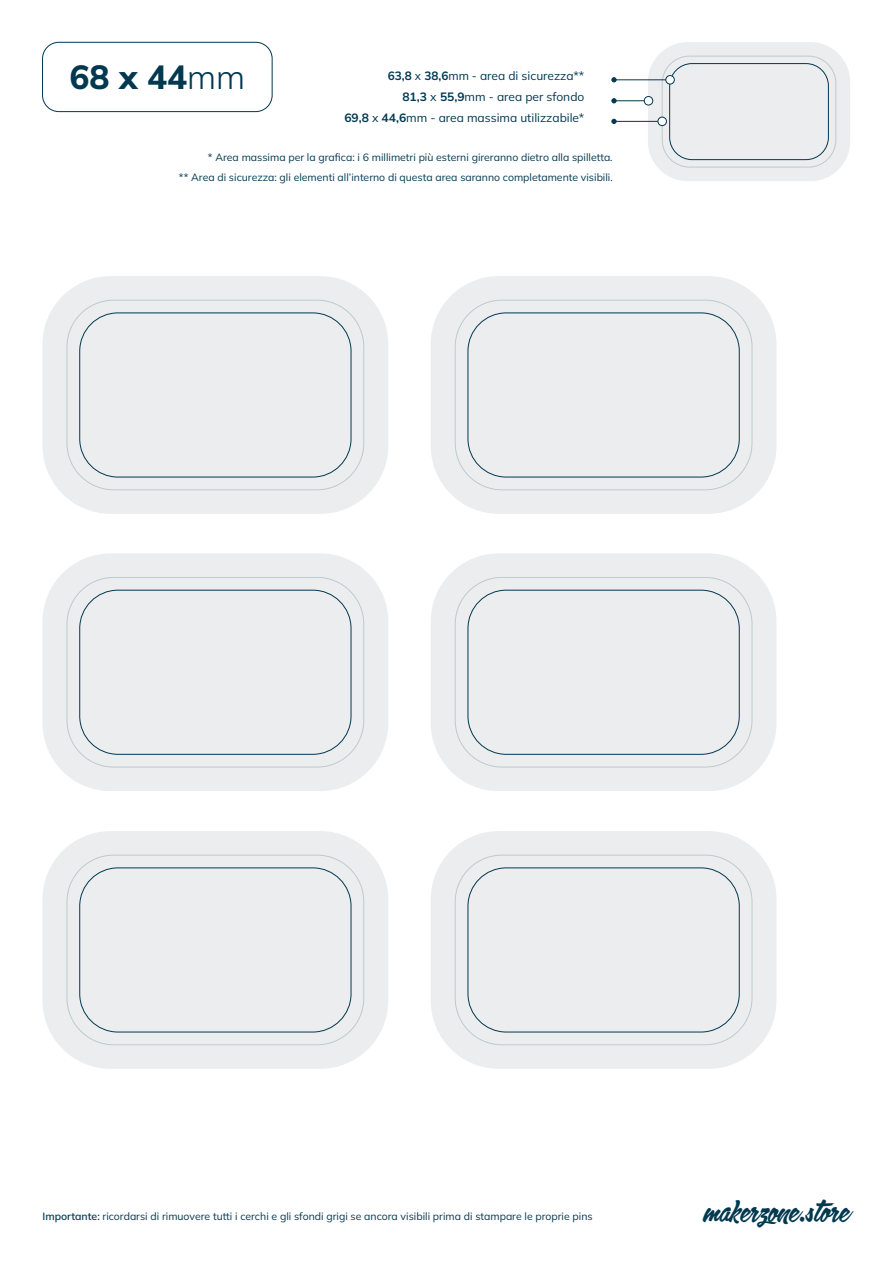
<style>
.page{position:relative;width:893px;height:1263px;background:#fff}
.page>*{position:absolute;margin:0;border:0;box-sizing:border-box;transform-origin:0 0}
.t1{font:800 33.45px "Mulish";color:#023850}
.t2{font:28.5px "Calgary Script OT";color:#02394f}
.t3{font:12px "Mulish";color:#023850}
.t4{font:10.5px/20.2px "Mulish";color:#023850;text-align:right}
.s1{font-weight:300}
.s2{font-weight:700}
.s3{font-weight:600}
</style>
<div class="page">
<div style="left:648px;top:42px;width:202px;height:139px;background:#ebedee;border-radius:40px"></div>
<div style="left:662px;top:56px;width:174px;height:111px;border:1px solid #023850;border-radius:27px"></div>
<div style="left:669px;top:63px;width:160px;height:97px;border:1px solid #023850;border-radius:22px"></div>
<hr style="left:613px;top:101px;width:33px;height:1px;background:#023850">
<hr style="left:613px;top:80px;width:54px;height:1px;background:#023850">
<hr style="left:613px;top:121px;width:48px;height:1px;background:#023850">
<div style="left:666px;top:76px;width:8px;height:8px;background:#fff;border-radius:50%"></div>
<div style="left:665px;top:75px;width:10px;height:9px;border:1px solid #023850;border-radius:50%"></div>
<div style="left:644px;top:97px;width:9px;height:8px;background:#fff;border-radius:50%"></div>
<div style="left:644px;top:96px;width:9px;height:9px;border:1px solid #023850;border-radius:50%"></div>
<div style="left:42px;top:42px;width:231px;height:70px;border:1px solid #023850;border-radius:16px"></div>
<svg style="left:611px;top:77px;width:5px;height:5px"></svg>
<svg style="left:611px;top:98px;width:5px;height:5px"></svg>
<svg style="left:611px;top:119px;width:5px;height:5px"></svg>
<div style="left:658px;top:117px;width:8px;height:9px;background:#fff;border-radius:50%"></div>
<div style="left:658px;top:117px;width:9px;height:9px;border:1px solid #023850;border-radius:50%"></div>
<div style="left:43px;top:276px;width:345px;height:238px;background:#ebedee;border-radius:68px"></div>
<div style="left:67px;top:300px;width:297px;height:190px;border:1px solid #023850;border-radius:47px"></div>
<div style="left:79px;top:312px;width:272px;height:165px;border:1px solid #023850;border-radius:38px"></div>
<div style="left:431px;top:276px;width:345px;height:238px;background:#ebedee;border-radius:68px"></div>
<div style="left:455px;top:300px;width:297px;height:190px;border:1px solid #023850;border-radius:47px"></div>
<div style="left:468px;top:312px;width:272px;height:165px;border:1px solid #023850;border-radius:38px"></div>
<div style="left:43px;top:553px;width:345px;height:238px;background:#ebedee;border-radius:68px"></div>
<div style="left:67px;top:577px;width:297px;height:190px;border:1px solid #023850;border-radius:47px"></div>
<div style="left:79px;top:590px;width:272px;height:165px;border:1px solid #023850;border-radius:38px"></div>
<div style="left:431px;top:553px;width:345px;height:238px;background:#ebedee;border-radius:68px"></div>
<div style="left:455px;top:577px;width:297px;height:190px;border:1px solid #023850;border-radius:47px"></div>
<div style="left:468px;top:590px;width:272px;height:165px;border:1px solid #023850;border-radius:38px"></div>
<div style="left:43px;top:831px;width:345px;height:238px;background:#ebedee;border-radius:68px"></div>
<div style="left:67px;top:855px;width:297px;height:190px;border:1px solid #023850;border-radius:47px"></div>
<div style="left:79px;top:867px;width:272px;height:165px;border:1px solid #023850;border-radius:38px"></div>
<div style="left:431px;top:831px;width:345px;height:238px;background:#ebedee;border-radius:68px"></div>
<div style="left:455px;top:855px;width:297px;height:190px;border:1px solid #023850;border-radius:47px"></div>
<div style="left:468px;top:867px;width:272px;height:165px;border:1px solid #023850;border-radius:38px"></div>
<h1 class="t1" style="left:70px;top:54px;width:177px">68 x 44<span class="s1">mm</span></h1>
<p class="t3" style="left:388px;top:68px;width:198px"><span class="s2">63,8</span> x <span class="s2">38,6</span>mm - area di sicurezza**</p>
<p class="t3" style="left:344px;top:109px;width:242px"><span class="s2">69,8</span> x <span class="s2">44,6</span>mm - area massima utilizzabile*</p>
<p class="t4" style="left:179px;top:147px;width:435px">* Area massima per la grafica: i 6 millimetri più esterni gireranno dietro alla spilletta.<br>** Area di sicurezza: gli elementi all’interno di questa area saranno completamente visibili.</p>
<p class="t3" style="left:402px;top:88px;width:183px"><span class="s2">81,3</span> x <span class="s2">55,9</span>mm - area per sfondo</p>
<p class="t4" style="left:43px;top:1206px;width:552px"><span class="s3">Importante:</span> ricordarsi di rimuovere tutti i cerchi e gli sfondi grigi se ancora visibili prima di stampare le proprie pins</p>
<h2 class="t2" style="left:703px;top:1192px;width:147px">makerzone.store</h2>
</div>
